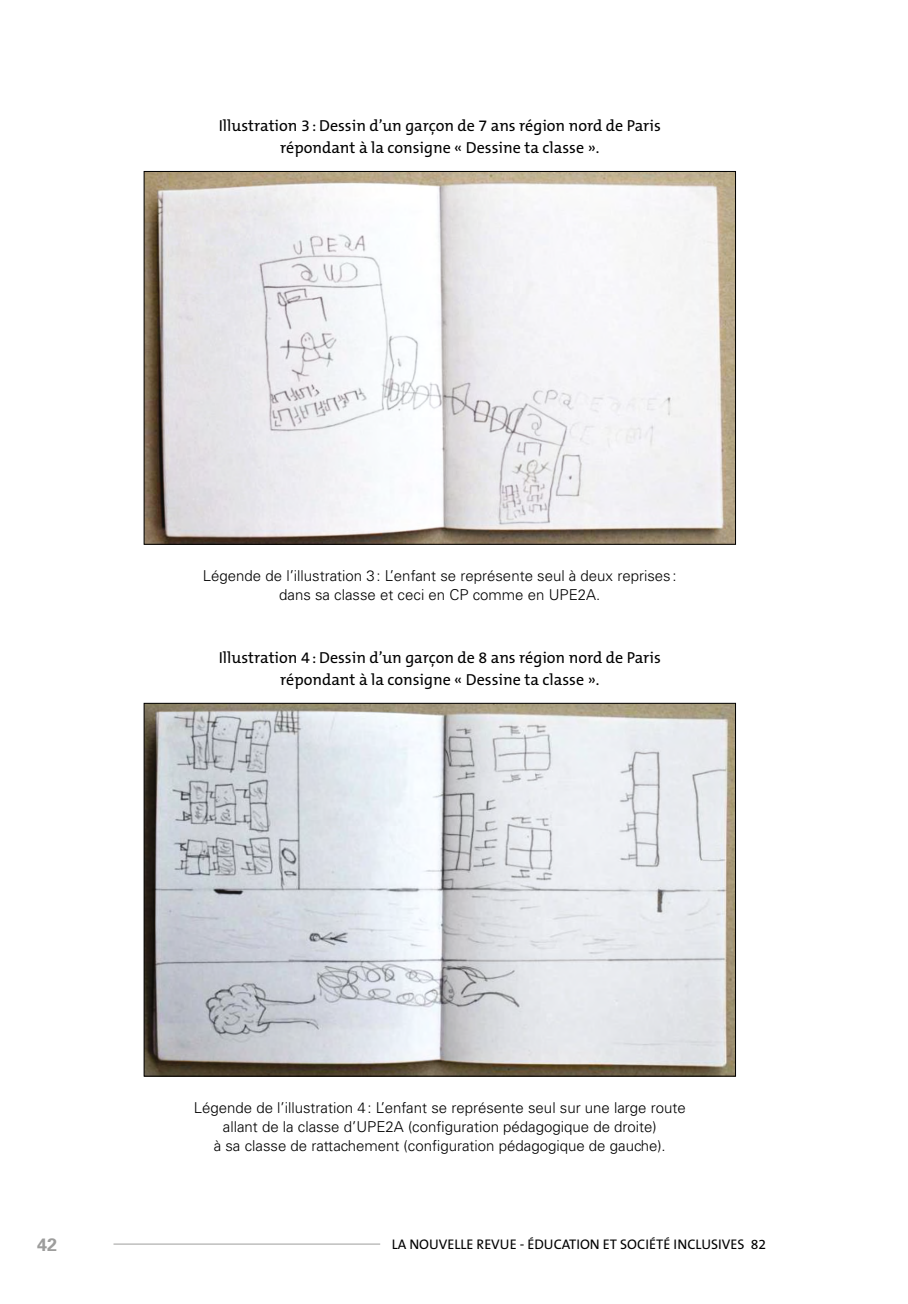
<style>
.page{position:relative;width:908px;height:1304px;background:#fff}
.page>*{position:absolute;margin:0;border:0;box-sizing:border-box;transform-origin:0 0}
.t1{font:700 18px "Univers";color:#9d9d9c}
.Titre_des_tableaux_e{font:16px/22px "The Mix B5 Plain";color:#000;text-align:center}
.Légende_des_illustra{font:300 15px/19px "Univers";color:#000;text-align:center}
.t2{font:14px "The Mix B5 Plain";color:#000}
</style>
<div class="page">
<hr style="left:113px;top:1244px;width:267px;height:1px;background:#9d9d9c">
<img style="left:145px;top:173px;width:588px;height:370px">
<img style="left:145px;top:705px;width:588px;height:370px">
<p class="Titre_des_tableaux_e" style="left:218px;top:115px;width:443px">Illustration 3: Dessin d’un garçon de 7 ans région nord de Paris répondant à la consigne « Dessine ta classe ».</p>
<p class="Légende_des_illustra" style="left:203px;top:566px;width:475px">Légende de l’illustration 3: L’enfant se représente seul à deux reprises: dans sa classe et ceci en CP comme en UPE2A.</p>
<p class="Titre_des_tableaux_e" style="left:218px;top:647px;width:443px">Illustration 4: Dessin d’un garçon de 8 ans région nord de Paris répondant à la consigne « Dessine ta classe ».</p>
<p class="Légende_des_illustra" style="left:194px;top:1098px;width:493px">Légende de l’illustration 4: L’enfant se représente seul sur une large route allant de la classe d’UPE2A (configuration pédagogique de droite)<br>à sa classe de rattachement (configuration pédagogique de gauche).</p>
<p class="t1" style="left:37px;top:1234px;width:22px">42</p>
<p class="t2" style="left:391px;top:1237px;width:376px">LA NOUVELLE REVUE - ÉDUCATION ET SOCIÉTÉ INCLUSIVES 82</p>
</div>
